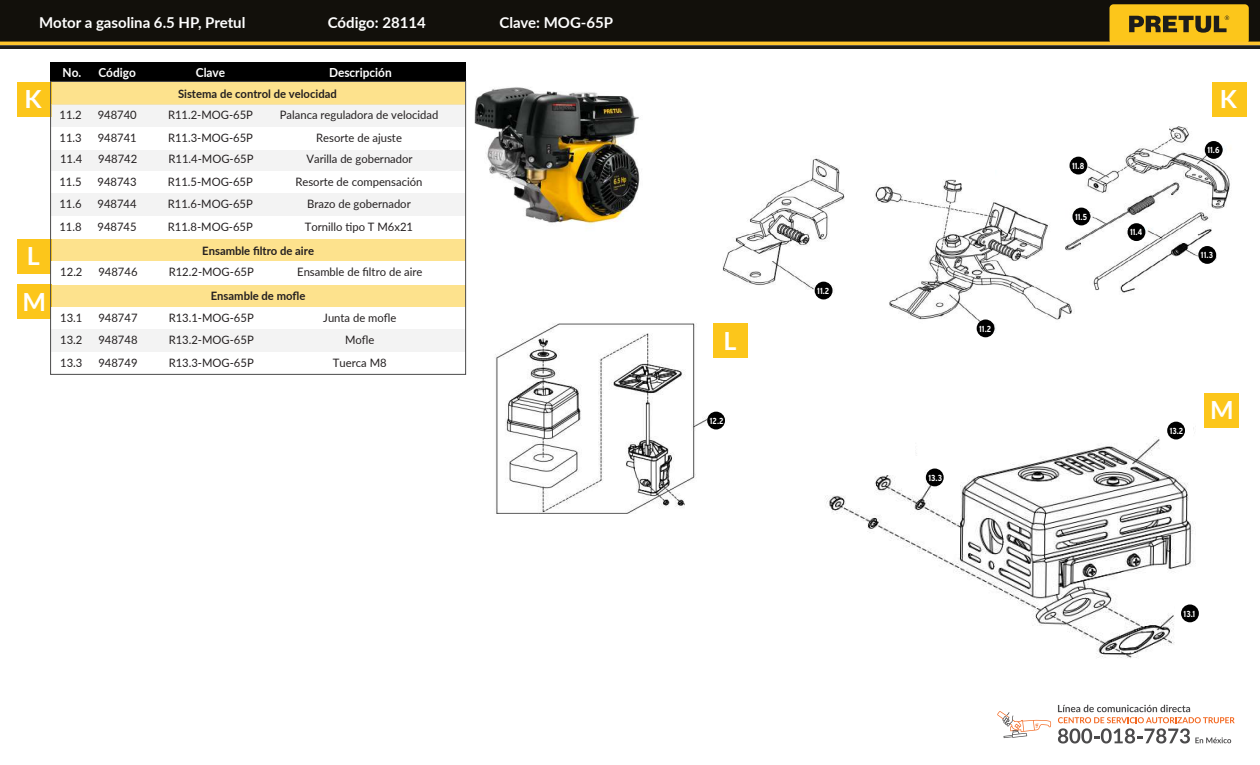
<style>
.page{position:relative;width:1260px;height:765px;background:#fff}
.page>*{position:absolute;margin:0;border:0;box-sizing:border-box;transform-origin:0 0}
.t1{font:700 25px "Lato";color:#fff}
.t2{font:700 15px "Lato";color:#fff}
.t3{font:700 12.5px "Lato";color:#fff;scale:.95 1}
.t4{font:11.62px/22.5px "Lato";color:#231f20;text-align:center}
.t5{font:700 11.62px "Lato";color:#231f20}
.t6{font:700 condensed 8.75px "Interstate";color:#fff}
</style>
<div class="page">
<img style="left:825px;top:410px;width:380px;height:248px">
<div style="left:1175px;top:599px;width:56px;height:30px;background:#fff"></div>
<div style="left:1161px;top:411px;width:31px;height:31px;background:#fff"></div>
<div style="left:881px;top:434px;width:34px;height:41px;background:#fff"></div>
<div style="left:935px;top:442px;width:21px;height:44px;background:#fff"></div>
<img style="left:723px;top:126px;width:508px;height:209px">
<img style="left:495px;top:307px;width:315px;height:207px">
<div style="left:17px;top:284px;width:35px;height:35px;background:#fcc61b"></div>
<div style="left:51px;top:285px;width:415px;height:22px;background:#fde28d"></div>
<div style="left:51px;top:329px;width:415px;height:23px;background:#f3f3f3"></div>
<div style="left:17px;top:239px;width:35px;height:35px;background:#fcc61b"></div>
<div style="left:51px;top:239px;width:415px;height:23px;background:#fde28d"></div>
<div style="left:51px;top:261px;width:415px;height:23px;background:#fff"></div>
<div style="left:50px;top:194px;width:415px;height:22px;background:#f3f3f3"></div>
<div style="left:51px;top:149px;width:415px;height:22px;background:#f3f3f3"></div>
<div style="left:17px;top:82px;width:35px;height:35px;background:#fcc61b"></div>
<div style="left:50px;top:82px;width:415px;height:23px;background:#fde28d"></div>
<div style="left:51px;top:104px;width:414px;height:23px;background:#f3f3f3"></div>
<svg style="left:1058px;top:705px;width:177px;height:39px"></svg>
<svg style="left:997px;top:711px;width:55px;height:27px"></svg>
<div style="left:51px;top:62px;width:415px;height:20px;background:#000"></div>
<div style="left:50px;top:81px;width:416px;height:294px;border:1px solid #4b4a4b"></div>
<div style="left:0;top:0;width:1260px;height:42px;background:#12100b"></div>
<div style="left:1110px;top:4px;width:139px;height:40px;background:#fcc61b;border-radius:4px"></div>
<svg style="left:1129px;top:15px;width:100px;height:18px"></svg>
<hr style="left:0;top:42px;width:1260px;height:3px;background:#ffc52d">
<svg style="left:0;top:45px;width:1260px;height:4px;fill:#1d1d1b"></svg>
<img style="left:474px;top:87px;width:166px;height:138px">
<div style="left:1205px;top:393px;width:34px;height:35px;background:#fcc61b"></div>
<div style="left:713px;top:323px;width:35px;height:35px;background:#fcc61b"></div>
<div style="left:1212px;top:82px;width:35px;height:35px;background:#fcc61b"></div>
<div style="left:815px;top:282px;width:18px;height:17px;background:#000;border-radius:50%"></div>
<div style="left:1198px;top:246px;width:18px;height:18px;background:#000;border-radius:50%"></div>
<div style="left:1128px;top:223px;width:17px;height:18px;background:#000;border-radius:50%"></div>
<div style="left:1072px;top:208px;width:18px;height:17px;background:#000;border-radius:50%"></div>
<div style="left:1205px;top:141px;width:18px;height:18px;background:#000;border-radius:50%"></div>
<div style="left:1070px;top:157px;width:17px;height:17px;background:#000;border-radius:50%"></div>
<div style="left:707px;top:412px;width:18px;height:17px;background:#000;border-radius:50%"></div>
<div style="left:1181px;top:604px;width:18px;height:18px;background:#000;border-radius:50%"></div>
<div style="left:1167px;top:422px;width:18px;height:17px;background:#000;border-radius:50%"></div>
<div style="left:926px;top:469px;width:18px;height:17px;background:#000;border-radius:50%"></div>
<div style="left:977px;top:319px;width:17px;height:18px;background:#000;border-radius:50%"></div>
<div style="left:685px;top:499px;width:43px;height:25px;background:#fff"></div>
<div style="left:956px;top:155px;width:39px;height:27px;background:#fff"></div>
<div style="left:1129px;top:110px;width:40px;height:22px;background:#fff"></div>
<p class="t2" style="left:39px;top:12px;width:208px">Motor a gasolina 6.5 HP, Pretul</p>
<p class="t2" style="left:328px;top:12px;width:100px">Código: 28114</p>
<p class="t2" style="left:499px;top:12px;width:115px">Clave: MOG-65P</p>
<p class="t3" style="left:63px;top:63px;width:79px">No. Código</p>
<p class="t3" style="left:196px;top:63px;width:32px">Clave</p>
<p class="t3" style="left:329px;top:63px;width:68px">Descripción</p>
<h1 class="t1" style="left:25px;top:81px;width:19px">K</h1>
<p class="t5" style="left:178px;top:85px;width:160px">Sistema de control de velocidad</p>
<p class="t4" style="left:280px;top:103px;width:160px">Palanca reguladora de velocidad<br>Resorte de ajuste</p>
<p class="t4" style="left:60px;top:103px;width:24px">11.2</p>
<p class="t4" style="left:98px;top:103px;width:41px">948740</p>
<p class="t4" style="left:60px;top:126px;width:24px">11.3</p>
<p class="t4" style="left:98px;top:126px;width:41px">948741</p>
<p class="t4" style="left:168px;top:103px;width:87px;text-align:left">R11.2-MOG-65P<br>R11.3-MOG-65P</p>
<p class="t4" style="left:60px;top:147px;width:24px">11.4</p>
<p class="t4" style="left:98px;top:147px;width:41px">948742</p>
<p class="t4" style="left:169px;top:147px;width:87px">R11.4-MOG-65P</p>
<p class="t4" style="left:307px;top:147px;width:108px">Varilla de gobernador</p>
<p class="t4" style="left:59px;top:170px;width:24px">11.5</p>
<p class="t4" style="left:98px;top:170px;width:41px">948743</p>
<p class="t4" style="left:168px;top:170px;width:87px;text-align:justify">R11.5-MOG-65P R11.6-MOG-65P R11.8-MOG-65P</p>
<p class="t4" style="left:59px;top:192px;width:24px">11.6</p>
<p class="t4" style="left:98px;top:192px;width:41px">948744</p>
<p class="t4" style="left:59px;top:215px;width:24px">11.8</p>
<p class="t4" style="left:98px;top:215px;width:41px">948745</p>
<p class="t4" style="left:295px;top:170px;width:128px">Resorte de compensación<br>Brazo de gobernador<br>Tornillo tipo T M6x21</p>
<h1 class="t1" style="left:27px;top:238px;width:14px">L</h1>
<p class="t5" style="left:202px;top:242px;width:113px">Ensamble filtro de aire</p>
<p class="t4" style="left:60px;top:260px;width:24px">12.2</p>
<p class="t4" style="left:98px;top:260px;width:41px">948746</p>
<p class="t4" style="left:169px;top:260px;width:87px">R12.2-MOG-65P</p>
<p class="t4" style="left:297px;top:260px;width:127px">Ensamble de filtro de aire</p>
<h1 class="t1" style="left:22px;top:283px;width:25px">M</h1>
<p class="t5" style="left:211px;top:288px;width:96px">Ensamble de mofle</p>
<p class="t4" style="left:60px;top:306px;width:24px">13.1</p>
<p class="t4" style="left:98px;top:306px;width:41px">948747</p>
<p class="t4" style="left:169px;top:306px;width:87px;text-align:justify">R13.1-MOG-65P R13.2-MOG-65P R13.3-MOG-65P</p>
<p class="t4" style="left:60px;top:328px;width:24px">13.2</p>
<p class="t4" style="left:98px;top:328px;width:41px">948748</p>
<p class="t4" style="left:60px;top:351px;width:24px">13.3</p>
<p class="t4" style="left:98px;top:351px;width:41px">948749</p>
<p class="t4" style="left:323px;top:306px;width:75px">Junta de mofle<br>Mofle<br>Tuerca M8</p>
<h1 class="t1" style="left:723px;top:322px;width:14px">L</h1>
<p class="t6" style="left:710px;top:416px;width:16px">12.2</p>
<p class="t6" style="left:817px;top:286px;width:14px">11.2</p>
<p class="t6" style="left:979px;top:324px;width:14px">11.2</p>
<p class="t6" style="left:928px;top:473px;width:15px">13.3</p>
<p class="t6" style="left:1072px;top:161px;width:14px">11.8</p>
<p class="t6" style="left:1075px;top:212px;width:14px">11.5</p>
<p class="t6" style="left:1130px;top:227px;width:14px">11.4</p>
<h1 class="t1" style="left:1220px;top:81px;width:19px">K</h1>
<p class="t6" style="left:1207px;top:145px;width:14px">11.6</p>
<p class="t6" style="left:1201px;top:250px;width:14px">11.3</p>
<p class="t6" style="left:1170px;top:426px;width:15px">13.2</p>
<h1 class="t1" style="left:1210px;top:392px;width:25px">M</h1>
<p class="t6" style="left:1184px;top:609px;width:13px">13.1</p>
</div>
